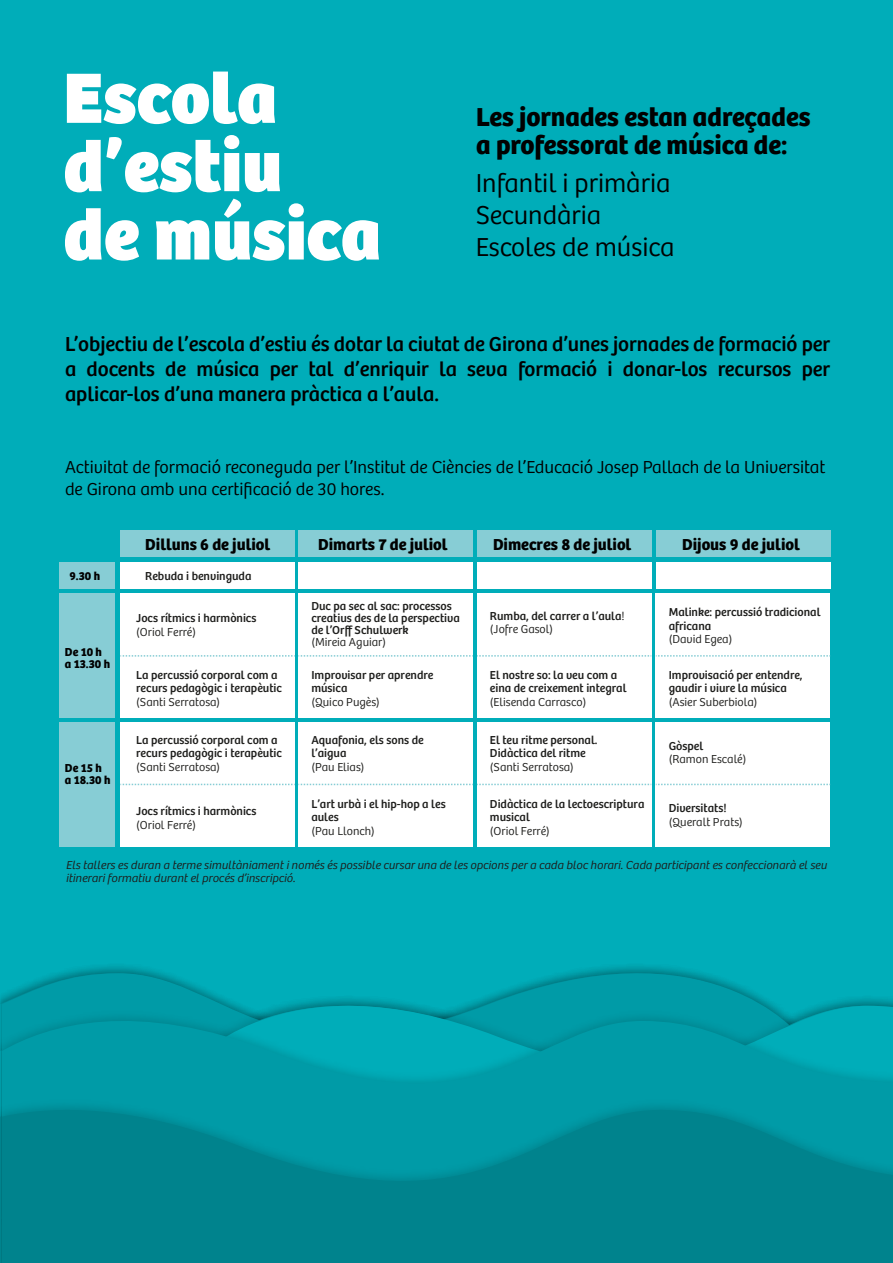
<style>
.page{position:relative;width:893px;height:1263px;background:#fff}
.page>*{position:absolute;margin:0;border:0;box-sizing:border-box;transform-origin:0 0}
.t1{font:800 73.8px/68.4px "Bree";color:#fff}
.t2{font:700 27px/28.5px "Bree";color:#010101}
.t3{font:300 27px/32.2px "Bree";color:#010101}
.t4{font:21px/25.2px "Bree";color:#010101;text-align:justify}
.t5{font:300 18px/21.6px "Bree";color:#000101}
.t6{font:700 16.5px "Bree";color:#010101}
.t7{font:12px/13.5px "Bree";color:#1e1e1c}
.t8{font:300 12px "Bree";color:#1e1e1c}
.t9{font:italic 300 12px/13.5px "Bree";color:#1d1d1b}
.t10{font:700 12px/12px "Bree";color:#010101}
.s1{font-weight:300}
</style>
<div class="page">
<div style="left:0;top:0;width:892px;height:1146px;background:#00adb9"></div>
<div style="left:59px;top:562px;width:56px;height:26px;background:#87cdd5"></div>
<div style="left:59px;top:594px;width:56px;height:124px;background:#87cdd5"></div>
<div style="left:59px;top:722px;width:56px;height:124px;background:#87cdd5"></div>
<div style="left:120px;top:562px;width:175px;height:26px;background:#fff"></div>
<div style="left:298px;top:562px;width:175px;height:26px;background:#fff"></div>
<div style="left:477px;top:562px;width:175px;height:26px;background:#fff"></div>
<div style="left:656px;top:562px;width:174px;height:26px;background:#fff"></div>
<div style="left:120px;top:531px;width:175px;height:26px;background:#87cdd5"></div>
<div style="left:298px;top:531px;width:175px;height:26px;background:#87cdd5"></div>
<div style="left:656px;top:531px;width:174px;height:26px;background:#87cdd5"></div>
<div style="left:120px;top:594px;width:175px;height:124px;background:#fff"></div>
<div style="left:477px;top:531px;width:174px;height:26px;background:#87cdd5"></div>
<div style="left:120px;top:722px;width:175px;height:124px;background:#fff"></div>
<div style="left:298px;top:594px;width:175px;height:124px;background:#fff"></div>
<div style="left:298px;top:722px;width:175px;height:124px;background:#fff"></div>
<div style="left:477px;top:594px;width:174px;height:124px;background:#fff"></div>
<div style="left:477px;top:722px;width:174px;height:124px;background:#fff"></div>
<svg style="left:2px;top:966px;width:184px;height:33px;fill:#009ba7"></svg>
<svg style="left:186px;top:952px;width:707px;height:47px"></svg>
<svg style="left:2px;top:999px;width:891px;height:95px;fill:#009ba7"></svg>
<div style="left:2px;top:1094px;width:891px;height:10px;background:#009ba7"></div>
<svg style="left:2px;top:1104px;width:891px;height:159px;background:#008892"></svg>
<div style="left:656px;top:594px;width:174px;height:124px;background:#fff"></div>
<div style="left:656px;top:722px;width:174px;height:124px;background:#fff"></div>
<svg style="left:120px;top:655px;width:710px;height:2px"></svg>
<svg style="left:120px;top:784px;width:710px;height:1px"></svg>
<h1 class="t1" style="left:63px;top:64px;width:319px">Escola d’estiu<br>de música</h1>
<h2 class="t2" style="left:476px;top:103px;width:336px">Les jornades estan adreçades a professorat de música de:</h2>
<h2 class="t3" style="left:476px;top:167px;width:200px">Infantil i primària<br>Secundària<br>Escoles de música</h2>
<h3 class="t4" style="left:65px;top:331px;width:767px">L’objectiu de l’escola d’estiu és dotar la ciutat de Girona d’unes jornades de formació per a docents de música per tal d’enriquir la seva formació i donar-los recursos per aplicar-los d’una manera pràctica a l’aula.</h3>
<h3 class="t5" style="left:65px;top:457px;width:762px">Activitat de formació reconeguda per l’Institut de Ciències de l’Educació Josep Pallach de la Universitat de Girona amb una certificació de 30 hores.</h3>
<p class="t10" style="left:69px;top:570px;width:32px">9.30 h</p>
<p class="t10" style="left:65px;top:646px;width:47px">De 10 h a 13.30 h</p>
<p class="t10" style="left:65px;top:762px;width:47px">De 15 h a 18.30 h</p>
<h3 class="t6" style="left:145px;top:534px;width:126px">Dilluns 6 de juliol</h3>
<h3 class="t6" style="left:318px;top:534px;width:131px">Dimarts 7 de juliol</h3>
<h3 class="t6" style="left:493px;top:534px;width:140px">Dimecres 8 de juliol</h3>
<h3 class="t6" style="left:682px;top:534px;width:119px">Dijous 9 de juliol</h3>
<p class="t7" style="left:145px;top:570px;width:108px">Rebuda i benvinguda</p>
<p class="t7" style="left:136px;top:611px;width:122px">Jocs rítmics i harmònics</p>
<p class="t8" style="left:136px;top:625px;width:61px">(Oriol Ferré)</p>
<p class="t7" style="left:136px;top:668px;width:147px">La percussió corporal com a recurs pedagògic i terapèutic</p>
<p class="t8" style="left:136px;top:695px;width:86px">(Santi Serratosa)</p>
<p class="t7" style="left:136px;top:733px;width:147px">La percussió corporal com a recurs pedagògic i terapèutic</p>
<p class="t8" style="left:136px;top:760px;width:86px">(Santi Serratosa)</p>
<p class="t7" style="left:136px;top:804px;width:122px">Jocs rítmics i harmònics</p>
<p class="t8" style="left:136px;top:818px;width:61px">(Oriol Ferré)</p>
<p class="t7" style="left:311px;top:600px;width:150px;line-height:12px">Duc pa sec al sac: processos creatius des de la perspectiva de l’Orff Schulwerk</p>
<p class="t8" style="left:311px;top:635px;width:76px">(Mireia Aguiar)</p>
<p class="t7" style="left:311px;top:668px;width:124px">Improvisar per aprendre música</p>
<p class="t8" style="left:311px;top:695px;width:70px">(Quico Pugès)</p>
<p class="t7" style="left:311px;top:733px;width:114px">Aquafonia, els sons de l’aigua</p>
<p class="t8" style="left:311px;top:760px;width:55px">(Pau Elias)</p>
<p class="t7" style="left:311px;top:797px;width:136px">L’art urbà i el hip-hop a les aules</p>
<p class="t8" style="left:311px;top:824px;width:65px">(Pau Llonch)</p>
<p class="t7" style="left:490px;top:609px;width:136px">Rumba, del carrer a l’aula<span class="s1">! (Jofre Gasol)</span></p>
<p class="t7" style="left:490px;top:668px;width:138px">El nostre so: la veu com a eina de creixement integral</p>
<p class="t8" style="left:490px;top:695px;width:98px">(Elisenda Carrasco)</p>
<p class="t7" style="left:669px;top:606px;width:153px">Malinke: percussió tradicional africana</p>
<p class="t8" style="left:669px;top:632px;width:65px">(David Egea)</p>
<p class="t7" style="left:669px;top:668px;width:135px">Improvisació per entendre, gaudir i viure la música</p>
<p class="t8" style="left:669px;top:695px;width:90px">(Asier Suberbiola)</p>
<p class="t7" style="left:490px;top:733px;width:109px">El teu ritme personal.<br>Didàctica del ritme</p>
<p class="t8" style="left:490px;top:760px;width:86px">(Santi Serratosa)</p>
<p class="t7" style="left:669px;top:739px;width:36px">Gòspel</p>
<p class="t8" style="left:669px;top:752px;width:79px">(Ramon Escalé)</p>
<p class="t7" style="left:490px;top:797px;width:156px">Didàctica de la lectoescriptura musical</p>
<p class="t8" style="left:490px;top:824px;width:61px">(Oriol Ferré)</p>
<p class="t7" style="left:669px;top:801px;width:59px">Diversitats!</p>
<p class="t8" style="left:669px;top:815px;width:76px">(Queralt Prats)</p>
<p class="t9" style="left:66px;top:858px;width:762px">Els tallers es duran a terme simultàniament i només és possible cursar una de les opcions per a cada bloc horari. Cada participant es confeccionarà el seu itinerari formatiu durant el procés d’inscripció.</p>
</div>
